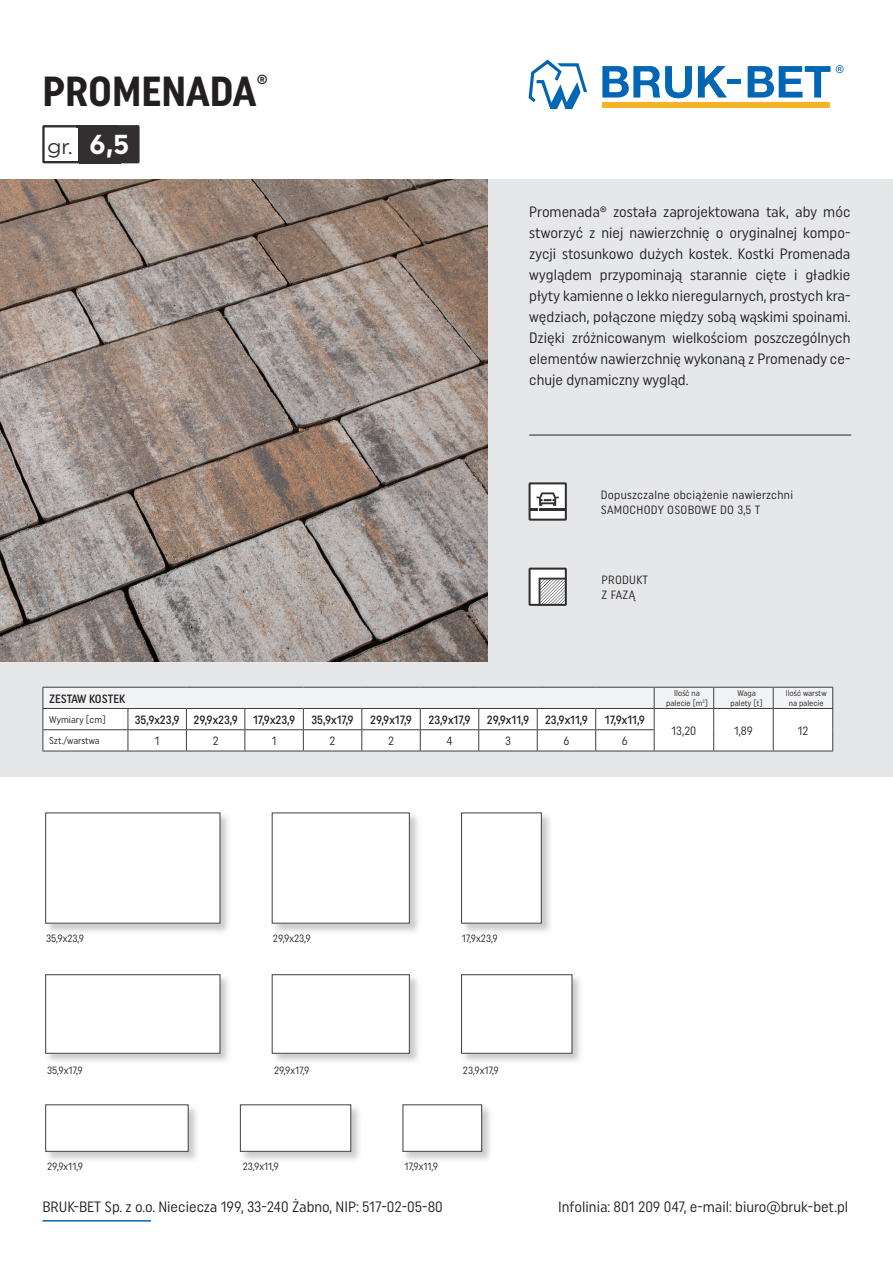
<style>
.page{position:relative;width:893px;height:1263px;background:#fff}
.page>*{position:absolute;margin:0;border:0;box-sizing:border-box;transform-origin:0 0}
.t1{font:700 42px "Uniform Condensed";color:#231f20}
.t2{font:21.3px "Uniform";color:#312f30}
.t3{font:15px/21px "Uniform Condensed";color:#231f20;text-align:justify}
._8_Wymiar_tabela_txt{font:500 12px "Uniform Condensed";color:#231f20}
.Naglowek{font:12px/14.4px "Uniform Condensed";letter-spacing:.02em;color:#231f20}
._4_-_Dane_tabela{font:12px "Uniform Condensed";color:#231f20}
._7_Format_rysunek{font:10.5px "Uniform Condensed";color:#231f20}
._9_Txt_tabela{font:9.75px "Uniform Condensed";color:#231f20}
._9_Txt_tabela-2{font:8.25px "Uniform Condensed";color:#231f20}
.s1{font-weight:700;font-size:27.45px;color:#fff}
</style>
<div class="page">
<div style="left:602px;top:103px;width:228px;height:5px;background:#f5b328"></div>
<svg style="left:698px;top:66px;width:29px;height:32px"></svg>
<svg style="left:748px;top:66px;width:82px;height:32px"></svg>
<svg style="left:602px;top:66px;width:90px;height:32px"></svg>
<svg style="left:836px;top:65px;width:7px;height:8px"></svg>
<div style="left:728px;top:79px;width:13px;height:5px;background:#0166b3"></div>
<svg style="left:529px;top:60px;width:58px;height:49px"></svg>
<div style="left:0;top:661px;width:893px;height:116px;background:#e6e7e9"></div>
<div style="left:488px;top:179px;width:405px;height:482px;background:#e6e7e9"></div>
<hr style="left:529px;top:435px;width:322px;height:1px;background:#231f20">
<hr style="left:43px;top:1220px;width:108px;height:1px;background:#0066b3">
<img style="left:1px;top:179px;width:487px;height:482px">
<svg style="left:529px;top:482px;width:38px;height:39px"></svg>
<img style="left:48px;top:812px;width:180px;height:120px">
<div style="left:46px;top:813px;width:174px;height:110px;background:#fff"></div>
<div style="left:461px;top:812px;width:81px;height:112px;border:1px solid #3e3e3f"></div>
<img style="left:48px;top:974px;width:180px;height:88px">
<div style="left:46px;top:975px;width:174px;height:78px;background:#fff"></div>
<div style="left:45px;top:974px;width:175px;height:80px;border:1px solid #3e3e3f"></div>
<div style="left:272px;top:974px;width:138px;height:80px;border:1px solid #3e3e3f"></div>
<img style="left:464px;top:974px;width:116px;height:88px">
<div style="left:462px;top:975px;width:110px;height:78px;background:#fff"></div>
<div style="left:461px;top:974px;width:111px;height:80px;border:1px solid #3e3e3f"></div>
<div style="left:45px;top:1104px;width:144px;height:48px;border:1px solid #3e3e3f"></div>
<img style="left:239px;top:1104px;width:120px;height:56px">
<div style="left:240px;top:1105px;width:111px;height:46px;background:#fff"></div>
<div style="left:240px;top:1104px;width:111px;height:48px;border:1px solid #3e3e3f"></div>
<img style="left:405px;top:1104px;width:85px;height:56px">
<div style="left:403px;top:1105px;width:79px;height:46px;background:#fff"></div>
<div style="left:402px;top:1104px;width:80px;height:48px;border:1px solid #3e3e3f"></div>
<svg style="left:529px;top:568px;width:38px;height:38px"></svg>
<hr style="left:654px;top:751px;width:60px;height:1px;background:#3e3e3f">
<hr style="left:714px;top:751px;width:59px;height:1px;background:#3e3e3f">
<hr style="left:773px;top:751px;width:60px;height:1px;background:#3e3e3f">
<svg style="left:43px;top:687px;width:790px;height:64px"></svg>
<hr style="left:43px;top:751px;width:85px;height:1px;background:#3e3e3f">
<hr style="left:128px;top:751px;width:58px;height:1px;background:#3e3e3f">
<hr style="left:186px;top:751px;width:59px;height:1px;background:#3e3e3f">
<hr style="left:245px;top:751px;width:58px;height:1px;background:#3e3e3f">
<hr style="left:303px;top:751px;width:59px;height:1px;background:#3e3e3f">
<hr style="left:362px;top:751px;width:58px;height:1px;background:#3e3e3f">
<hr style="left:420px;top:751px;width:59px;height:1px;background:#3e3e3f">
<hr style="left:479px;top:751px;width:58px;height:1px;background:#3e3e3f">
<hr style="left:537px;top:751px;width:59px;height:1px;background:#3e3e3f">
<hr style="left:596px;top:751px;width:58px;height:1px;background:#3e3e3f">
<svg style="left:42px;top:125px;width:38px;height:38px"></svg>
<hr style="left:80px;top:161px;width:41px;height:2px;background:#312f30">
<hr style="left:76px;top:125px;width:42px;height:2px;background:#312f30">
<svg style="left:118px;top:125px;width:22px;height:38px"></svg>
<div style="left:78px;top:126px;width:61px;height:36px;background:#312f30"></div>
<p class="t1" style="left:43px;top:67px;width:227px">PROMENADA<sup>®</sup></p>
<p class="t2" style="left:48px;top:134px;width:83px">gr. <span class="s1">6,5</span></p>
<p class="_8_Wymiar_tabela_txt" style="left:49px;top:691px;width:77px">ZESTAW KOSTEK</p>
<p class="t3" style="left:529px;top:201px;width:323px">Promenada® została zaprojektowana tak, aby móc stworzyć z niej nawierzchnię o oryginalnej kompo&shy;zycji stosunkowo dużych kostek. Kostki Promenada wyglądem przypominają starannie cięte i gładkie płyty kamienne o lekko nieregularnych, prostych kra&shy;wędziach, połączone między sobą wąskimi spoinami.<br>Dzięki zróżnicowanym wielkościom poszczególnych elementów nawierzchnię wykonaną z Promenady ce&shy;chuje dynamiczny wygląd.</p>
<p class="Naglowek" style="left:601px;top:487px;width:194px">Dopuszczalne obciążenie nawierzchni<br>SAMOCHODY OSOBOWE DO 3,5 T</p>
<p class="Naglowek" style="left:602px;top:573px;width:48px">PRODUKT</p>
<p class="Naglowek" style="left:602px;top:587px;width:35px">Z FAZĄ</p>
<p class="_9_Txt_tabela-2" style="left:674px;top:688px;width:27px">Ilość na</p>
<p class="_9_Txt_tabela-2" style="left:666px;top:698px;width:43px">palecie [m<sup>2</sup>]</p>
<p class="_9_Txt_tabela-2" style="left:737px;top:688px;width:20px">Waga</p>
<p class="_9_Txt_tabela-2" style="left:730px;top:698px;width:34px">palety [t]</p>
<p class="_9_Txt_tabela-2" style="left:786px;top:688px;width:42px">Ilość warstw</p>
<p class="_9_Txt_tabela-2" style="left:789px;top:698px;width:36px">na palecie</p>
<p class="_9_Txt_tabela" style="left:49px;top:714px;width:58px">Wymiary [cm]</p>
<p class="_8_Wymiar_tabela_txt" style="left:135px;top:713px;width:46px">35,9x23,9</p>
<p class="_8_Wymiar_tabela_txt" style="left:193px;top:713px;width:46px">29,9x23,9</p>
<p class="_8_Wymiar_tabela_txt" style="left:253px;top:713px;width:44px">17,9x23,9</p>
<p class="_8_Wymiar_tabela_txt" style="left:311px;top:713px;width:44px">35,9x17,9</p>
<p class="_8_Wymiar_tabela_txt" style="left:370px;top:713px;width:43px">29,9x17,9</p>
<p class="_8_Wymiar_tabela_txt" style="left:428px;top:713px;width:44px">23,9x17,9</p>
<p class="_8_Wymiar_tabela_txt" style="left:487px;top:713px;width:44px">29,9x11,9</p>
<p class="_8_Wymiar_tabela_txt" style="left:545px;top:713px;width:44px">23,9x11,9</p>
<p class="_8_Wymiar_tabela_txt" style="left:605px;top:713px;width:42px">17,9x11,9</p>
<p class="_9_Txt_tabela" style="left:49px;top:735px;width:52px">Szt./warstwa</p>
<p class="_4_-_Dane_tabela" style="left:155px;top:734px;width:6px">1</p>
<p class="_4_-_Dane_tabela" style="left:213px;top:734px;width:7px">2</p>
<p class="_4_-_Dane_tabela" style="left:272px;top:734px;width:6px">1</p>
<p class="_4_-_Dane_tabela" style="left:330px;top:734px;width:7px">2</p>
<p class="_4_-_Dane_tabela" style="left:388px;top:734px;width:7px">2</p>
<p class="_4_-_Dane_tabela" style="left:446px;top:734px;width:8px">4</p>
<p class="_4_-_Dane_tabela" style="left:505px;top:734px;width:7px">3</p>
<p class="_4_-_Dane_tabela" style="left:563px;top:734px;width:8px">6</p>
<p class="_4_-_Dane_tabela" style="left:622px;top:734px;width:8px">6</p>
<p class="_4_-_Dane_tabela" style="left:672px;top:723px;width:26px">13,20</p>
<p class="_4_-_Dane_tabela" style="left:734px;top:723px;width:20px">1,89</p>
<p class="_4_-_Dane_tabela" style="left:798px;top:723px;width:12px">12</p>
<p class="_7_Format_rysunek" style="left:46px;top:932px;width:40px">35,9x23,9</p>
<p class="_7_Format_rysunek" style="left:47px;top:1063px;width:37px">35,9x17,9</p>
<p class="_7_Format_rysunek" style="left:273px;top:932px;width:39px">29,9x23,9</p>
<p class="_7_Format_rysunek" style="left:462px;top:932px;width:37px">17,9x23,9</p>
<p class="_7_Format_rysunek" style="left:274px;top:1063px;width:37px">29,9x17,9</p>
<p class="_7_Format_rysunek" style="left:463px;top:1063px;width:37px">23,9x17,9</p>
<p class="_7_Format_rysunek" style="left:47px;top:1160px;width:38px">29,9x11,9</p>
<p class="_7_Format_rysunek" style="left:243px;top:1160px;width:38px">23,9x11,9</p>
<p class="_7_Format_rysunek" style="left:404px;top:1160px;width:35px">17,9x11,9</p>
<p class="t3" style="left:43px;top:1196px;width:402px">BRUK-BET Sp. z o.o. Nieciecza 199, 33-240 Żabno, NIP: 517-02-05-80</p>
<p class="t3" style="left:558px;top:1196px;width:292px">Infolinia: 801 209 047, e-mail: biuro@bruk-bet.pl</p>
</div>
